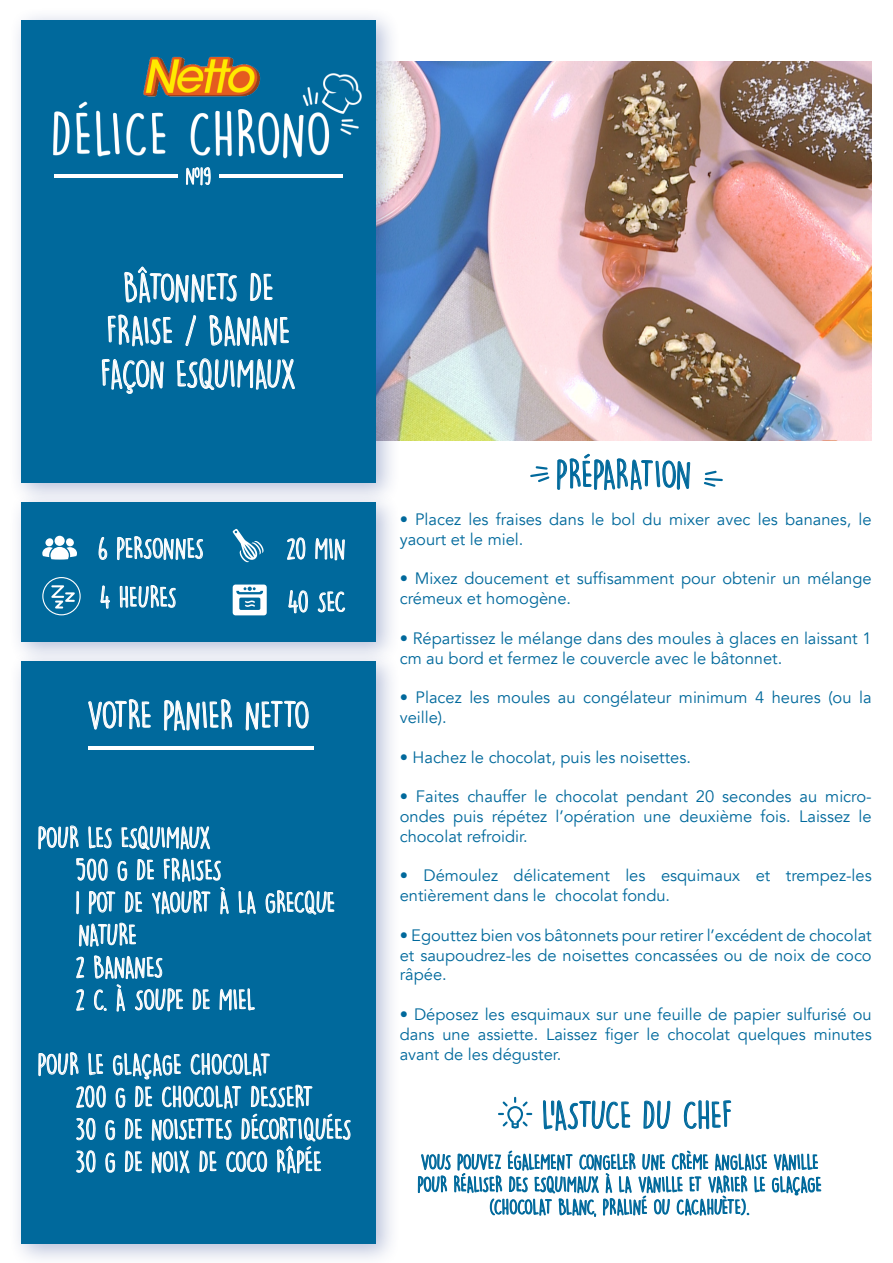
<style>
.page{position:relative;width:893px;height:1263px;background:#fff}
.page>*{position:absolute;margin:0;border:0;box-sizing:border-box;transform-origin:0 0}
.t1{font:36px "DK Lemon Yellow Sun";letter-spacing:-.035em;color:#fff}
.t2{font:36px "DK Lemon Yellow Sun";letter-spacing:-.02em;color:#00699c}
.t3{font:27px/32.4px "DK Lemon Yellow Sun";letter-spacing:-.025em;color:#fff}
.t4{font:27px "DK Lemon Yellow Sun";color:#fff}
.t5{font:21px "DK Lemon Yellow Sun";color:#fff}
.t6{font:19.5px/22.5px "DK Lemon Yellow Sun";letter-spacing:-.02em;color:#00699c;text-align:center}
.t7{font:16.5px/19.8px "Avenir";color:#00699c}
</style>
<div class="page">
<img style="left:400px;top:62px;width:472px;height:378px">
<div style="left:9px;top:7px;width:391px;height:500px;background:#253f8e;opacity:.33"></div>
<div style="left:21px;top:20px;width:355px;height:463px;background:#00699c"></div>
<div style="left:9px;top:648px;width:391px;height:615px;background:#253f8e;opacity:.33"></div>
<div style="left:21px;top:661px;width:355px;height:583px;background:#00699c"></div>
<div style="left:9px;top:489px;width:391px;height:177px;background:#253f8e;opacity:.33"></div>
<div style="left:21px;top:502px;width:355px;height:140px;background:#00699c"></div>
<img style="left:53px;top:56px;width:309px;height:103px">
<svg style="left:232px;top:529px;width:32px;height:34px"></svg>
<svg style="left:42px;top:536px;width:35px;height:24px"></svg>
<svg style="left:51px;top:585px;width:24px;height:23px"></svg>
<div style="left:42px;top:577px;width:39px;height:38px;border:1px solid #fff;border-radius:50%"></div>
<svg style="left:233px;top:584px;width:34px;height:31px"></svg>
<svg style="left:530px;top:466px;width:20px;height:16px"></svg>
<svg style="left:704px;top:470px;width:19px;height:17px"></svg>
<svg style="left:557px;top:453px;width:133px;height:38px"></svg>
<hr style="left:54px;top:175px;width:124px;height:3px;background:#fff">
<svg style="left:186px;top:167px;width:25px;height:19px"></svg>
<hr style="left:219px;top:175px;width:124px;height:3px;background:#fff">
<hr style="left:88px;top:746px;width:226px;height:4px;background:#fff">
<svg style="left:88px;top:699px;width:63px;height:30px"></svg>
<svg style="left:164px;top:699px;width:68px;height:32px"></svg>
<svg style="left:246px;top:701px;width:63px;height:30px"></svg>
<svg style="left:39px;top:825px;width:311px;height:349px"></svg>
<svg style="left:289px;top:590px;width:19px;height:23px"></svg>
<svg style="left:318px;top:592px;width:27px;height:20px"></svg>
<svg style="left:99px;top:537px;width:8px;height:23px"></svg>
<svg style="left:287px;top:538px;width:18px;height:22px"></svg>
<svg style="left:315px;top:538px;width:30px;height:23px"></svg>
<svg style="left:101px;top:585px;width:9px;height:23px"></svg>
<svg style="left:117px;top:536px;width:86px;height:109px"></svg>
<svg style="left:102px;top:266px;width:193px;height:128px"></svg>
<svg style="left:418px;top:1096px;width:403px;height:121px"></svg>
<p class="t5" style="left:185px;top:163px;width:27px">n<sup>o</sup>19</p>
<p class="t1" style="left:123px;top:266px;width:152px">BÂTONNETS DE</p>
<p class="t1" style="left:107px;top:309px;width:185px">FRAISE / BANANE</p>
<p class="t1" style="left:101px;top:352px;width:197px">FAÇON ESQUIMAUX</p>
<p class="t3" style="left:98px;top:532px;width:108px">6 PERSONNES</p>
<p class="t3" style="left:286px;top:532px;width:61px">20 MIN</p>
<p class="t3" style="left:100px;top:581px;width:79px">4 HEURES</p>
<p class="t3" style="left:288px;top:585px;width:60px">40 SEC</p>
<p class="t1" style="left:87px;top:693px;width:225px">VOTRE PANIER NETTO</p>
<p class="t3" style="left:38px;top:821px;width:175px">POUR LES ESQUIMAUX</p>
<p class="t4" style="left:75px;top:854px;width:148px">500 G DE FRAISES</p>
<p class="t3" style="left:75px;top:886px;width:261px">1 POT DE YAOURT À LA GRECQUE<br>NATURE</p>
<p class="t3" style="left:75px;top:951px;width:89px">2 BANANES</p>
<p class="t4" style="left:75px;top:983px;width:182px">2 C. À SOUPE DE MIEL</p>
<p class="t3" style="left:38px;top:1048px;width:235px">POUR LE GLAÇAGE CHOCOLAT</p>
<p class="t3" style="left:75px;top:1080px;width:239px">200 G DE CHOCOLAT DESSERT</p>
<p class="t3" style="left:75px;top:1113px;width:278px">30 G DE NOISETTES DÉCORTIQUÉES</p>
<p class="t3" style="left:75px;top:1145px;width:248px">30 G DE NOIX DE COCO RÂPÉE</p>
<p class="t2" style="left:556px;top:453px;width:137px">PRÉPARATION</p>
<p class="t7" style="left:400px;top:510px;width:473px">• Placez les fraises dans le bol du mixer avec les bananes, le yaourt et le miel.</p>
<p class="t7" style="left:400px;top:569px;width:473px">• Mixez doucement et suffisamment pour obtenir un mélange crémeux et homogène.</p>
<p class="t7" style="left:400px;top:628px;width:473px">• Répartissez le mélange dans des moules à glaces en laissant 1 cm au bord et fermez le couvercle avec le bâtonnet.</p>
<p class="t7" style="left:400px;top:688px;width:473px">• Placez les moules au congélateur minimum 4 heures (ou la veille).</p>
<p class="t7" style="left:400px;top:747px;width:293px">• Hachez le chocolat, puis les noisettes.</p>
<p class="t7" style="left:400px;top:787px;width:473px;text-align:justify">• Faites chauffer le chocolat pendant 20 secondes au micro&shy;ondes puis répétez l’opération une deuxième fois. Laissez le chocolat refroidir.</p>
<p class="t7" style="left:400px;top:866px;width:473px">• Démoulez délicatement les esquimaux et trempez-les entièrement dans le chocolat fondu.</p>
<p class="t7" style="left:400px;top:925px;width:473px;text-align:justify">• Egouttez bien vos bâtonnets pour retirer l’excédent de chocolat et saupoudrez-les de noisettes concassées ou de noix de coco râpée.</p>
<p class="t7" style="left:400px;top:1005px;width:473px;text-align:justify">• Déposez les esquimaux sur une feuille de papier sulfurisé ou dans une assiette. Laissez figer le chocolat quelques minutes avant de les déguster.</p>
<p class="t2" style="left:542px;top:1093px;width:192px">L’ASTUCE DU CHEF</p>
<p class="t6" style="left:421px;top:1150px;width:399px">VOUS POUVEZ ÉGALEMENT CONGELER UNE CRÈME ANGLAISE VANILLE</p>
<p class="t6" style="left:417px;top:1173px;width:406px">POUR RÉALISER DES ESQUIMAUX À LA VANILLE ET VARIER LE GLAÇAGE (CHOCOLAT BLANC, PRALINÉ OU CACAHUÈTE).</p>
</div>
